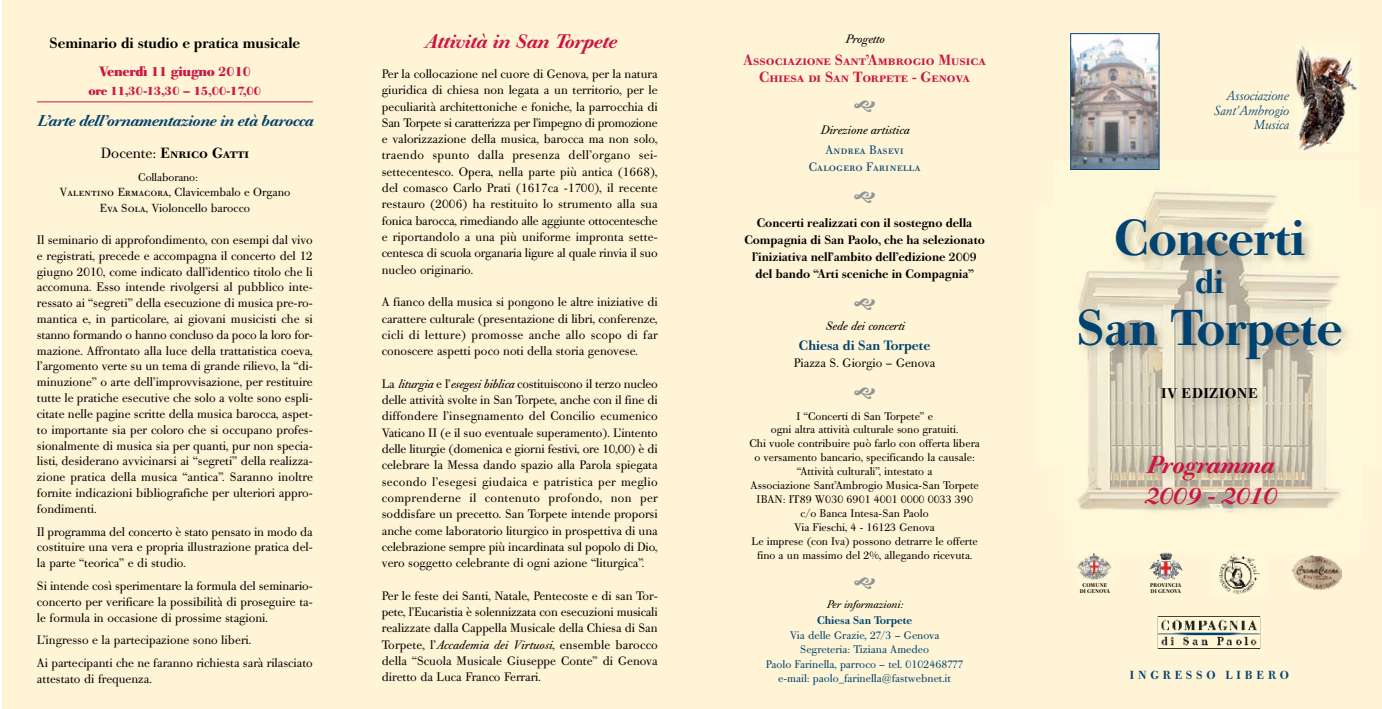
<style>
.page{position:relative;width:1382px;height:709px;background:#fff}
.page>*{position:absolute;margin:0;border:0;box-sizing:border-box;transform-origin:0 0}
.t1{font:500 49.88px "Bodoni Old Face BE";letter-spacing:-.005em;color:#004270}
.t2{font:500 32.88px "Bodoni Old Face BE";color:#004270}
.t3{font:italic 500 24.38px/30.4px "Bodoni Old Face BE";color:#cc1543}
.t4{font:italic 500 19.5px "Bodoni Old Face BE";color:#cc1543}
.t5{font:italic 500 15.5px "Bodoni Old Face BE";letter-spacing:-.005em;color:#004270}
.t6{font:14.62px/17px "Bodoni Old Face BE Medium SC";color:#cc1543;text-align:center}
.t7{font:500 14.62px "Bodoni Old Face BE";color:#000}
.t8{font:14.62px "Bodoni Old Face BE Medium SC";color:#000}
.t9{font:14px "Bodoni Old Face BE Medium SC";letter-spacing:.02em;color:#000;scale:1.05 1}
.t10{font:700 13.38px "Bodoni Old Face BE";letter-spacing:-.02em;color:#cc1543}
.t11{font:500 13.38px "Bodoni Old Face BE";color:#004270}
.t12{font:italic 12.75px/14.6px "Simoncini Garamond";letter-spacing:-.015em;color:#004270;text-align:right}
.t13{font:12.12px/16.2px "Bodoni Old Face BE";color:#000;text-align:justify}
.t14{font:500 12.12px/17px "Bodoni Old Face BE";color:#000;text-align:center}
.t15{font:italic 12.12px "Bodoni Old Face BE";color:#000}
.t16{font:12.12px/17px "Bodoni Old Face BE Regular SC";color:#004270;text-align:center}
.t17{font:700 12.12px "Bodoni Old Face BE";letter-spacing:-.02em;color:#cc1543}
.t18{font:11.5px/15.8px "Bodoni Old Face BE";color:#000;text-align:center}
.t19{font:500 11.5px "Bodoni Old Face BE";letter-spacing:.33em;color:#004270}
.t20{font:11px/13.9px "Bodoni Old Face BE";color:#000;text-align:center}
.t21{font:11px/14.6px "Bodoni Old Face BE";color:#004270;text-align:center}
.t22{font:italic 11px "Bodoni Old Face BE";color:#000}
.t23{font:500 11px "Bodoni Old Face BE";color:#004270}
.t24{font:500 5.38px/6.1px "Bodoni Old Face BE";letter-spacing:.02em;color:#000}
.s1{font-family:"Bodoni Old Face BE"}
.s2{font-family:"Bodoni Old Face BE Regular SC"}
.s3{font-style:italic}
</style>
<div class="page">
<div style="left:2px;top:0;width:1380px;height:709px;background:#fff5d6"></div>
<img style="left:1159px;top:619px;width:100px;height:27px">
<img style="left:1078px;top:161px;width:269px;height:284px">
<img style="left:1077px;top:445px;width:263px;height:68px">
<img style="left:1295px;top:44px;width:64px;height:108px">
<img style="left:1072px;top:35px;width:85px;height:133px">
<div style="left:1070px;top:33px;width:89px;height:137px;border:1px solid #004270"></div>
<img style="left:1077px;top:552px;width:36px;height:29px">
<img style="left:1149px;top:552px;width:24px;height:18px">
<hr style="left:37px;top:102px;width:276px;height:1px;background:#cc1543">
<img style="left:1292px;top:556px;width:49px;height:34px">
<img style="left:1219px;top:553px;width:41px;height:42px">
<p class="t7" style="left:50px;top:34px;width:252px">Seminario di studio e pratica musicale</p>
<p class="t10" style="left:99px;top:64px;width:154px">Venerdì 11 giugno 2010</p>
<p class="t17" style="left:88px;top:83px;width:175px">ore 11,30-13,30 – 15,00-17,00</p>
<p class="t5" style="left:37px;top:111px;width:277px">L’arte dell’ornamentazione in età barocca</p>
<p class="t8" style="left:101px;top:144px;width:150px"><span class="s1">Docente:</span> Enrico Gatti</p>
<p class="t20" style="left:138px;top:170px;width:61px">Collaborano:</p>
<p class="t18" style="left:59px;top:185px;width:232px"><span class="s2">Valentino Ermacora,</span> Clavicembalo e Organo<br><span class="s2">Eva Sola,</span> Violoncello barocco</p>
<p class="t13" style="left:37px;top:232px;width:277px;line-height:15.9px">Il seminario di approfondimento, con esempi dal vivo e registrati, precede e accompagna il concerto del 12 giugno 2010, come indicato dall’identico titolo che li accomuna. Esso intende rivolgersi al pubblico inte&shy;ressato ai “segreti” della esecuzione di musica pre-ro&shy;mantica e, in particolare, ai giovani musicisti che si stanno formando o hanno concluso da poco la loro for&shy;mazione. Affrontato alla luce della trattatistica coeva, l’argomento verte su un tema di grande rilievo, la “di&shy;minuzione” o arte dell’improvvisazione, per restituire tutte le pratiche esecutive che solo a volte sono espli&shy;citate nelle pagine scritte della musica barocca, aspet&shy;to importante sia per coloro che si occupano profes&shy;sionalmente di musica sia per quanti, pur non specia&shy;listi, desiderano avvicinarsi ai “segreti” della realizza&shy;zione pratica della musica “antica”. Saranno inoltre fornite indicazioni bibliografiche per ulteriori appro&shy;fondimenti.</p>
<p class="t13" style="left:37px;top:523px;width:277px;line-height:15.9px">Il programma del concerto è stato pensato in modo da costituire una vera e propria illustrazione pratica del&shy;la parte “teorica” e di studio.</p>
<p class="t13" style="left:37px;top:578px;width:277px;line-height:15.9px">Si intende così sperimentare la formula del seminario&shy;concerto per verificare la possibilità di proseguire ta&shy;le formula in occasione di prossime stagioni.</p>
<p class="t13" style="left:37px;top:629px;width:277px;line-height:22.8px">L’ingresso e la partecipazione sono liberi.<br>Ai partecipanti che ne faranno richiesta sarà rilasciato</p>
<p class="t13" style="left:37px;top:670px;width:116px">attestato di frequenza.</p>
<h3 class="t4" style="left:424px;top:29px;width:194px">Attività in San Torpete</h3>
<p class="t13" style="left:382px;top:66px;width:277px">Per la collocazione nel cuore di Genova, per la natura giuridica di chiesa non legata a un territorio, per le peculiarità architettoniche e foniche, la parrocchia di San Torpete si caratterizza per l’impegno di promozione e valorizzazione della musica, barocca ma non solo, traendo spunto dalla presenza dell’organo sei&shy;settecentesco. Opera, nella parte più antica (1668), del comasco Carlo Prati (1617ca -1700), il recente restauro (2006) ha restituito lo strumento alla sua fonica barocca, rimediando alle aggiunte ottocentesche e riportandolo a una più uniforme impronta sette&shy;centesca di scuola organaria ligure al quale rinvia il suo nucleo originario.</p>
<p class="t13" style="left:382px;top:294px;width:277px">A fianco della musica si pongono le altre iniziative di carattere culturale (presentazione di libri, conferenze, cicli di letture) promosse anche allo scopo di far conoscere aspetti poco noti della storia genovese.</p>
<p class="t13" style="left:382px;top:375px;width:277px">La <span class="s3">liturgia</span> e l’<span class="s3">esegesi biblica</span> costituiscono il terzo nucleo delle attività svolte in San Torpete, anche con il fine di diffondere l’insegnamento del Concilio ecumenico Vaticano II (e il suo eventuale superamento). L’intento delle liturgie (domenica e giorni festivi, ore 10,00) è di celebrare la Messa dando spazio alla Parola spiegata secondo l’esegesi giudaica e patristica per meglio comprenderne il contenuto profondo, non per soddisfare un precetto. San Torpete intende proporsi anche come laboratorio liturgico in prospettiva di una celebrazione sempre più incardinata sul popolo di Dio, vero soggetto celebrante di ogni azione “liturgica”.</p>
<p class="t13" style="left:382px;top:587px;width:277px">Per le feste dei Santi, Natale, Pentecoste e di san Tor&shy;pete, l’Eucaristia è solennizzata con esecuzioni musicali realizzate dalla Cappella Musicale della Chiesa di San Torpete, l’<span class="s3">Accademia dei Virtuosi</span>, ensemble barocco della “Scuola Musicale Giuseppe Conte” di Genova diretto da Luca Franco Ferrari.</p>
<p class="t15" style="left:845px;top:31px;width:40px">Progetto</p>
<p class="t6" style="left:743px;top:51px;width:245px">Associazione Sant’Ambrogio Musica<br>Chiesa di San Torpete - Genova</p>
<p class="t15" style="left:820px;top:123px;width:91px">Direzione artistica</p>
<p class="t16" style="left:809px;top:141px;width:113px">Andrea Basevi<br>Calogero Farinella</p>
<p class="t14" style="left:744px;top:214px;width:242px">Concerti realizzati con il sostegno della Compagnia di San Paolo, che ha selezionato l’iniziativa nell’ambito dell’edizione 2009 del bando “Arti sceniche in Compagnia”</p>
<p class="t15" style="left:825px;top:318px;width:81px">Sede dei concerti</p>
<p class="t11" style="left:799px;top:337px;width:133px">Chiesa di San Torpete</p>
<p class="t13" style="left:794px;top:355px;width:143px">Piazza S. Giorgio – Genova</p>
<p class="t20" style="left:749px;top:409px;width:232px">I “Concerti di San Torpete” e<br>ogni altra attività culturale sono gratuiti.<br>Chi vuole contribuire può farlo con offerta libera o versamento bancario, specificando la causale: “Attività culturali”, intestato a<br>Associazione Sant’Ambrogio Musica-San Torpete IBAN: IT89 W030 6901 4001 0000 0033 390 c/o Banca Intesa-San Paolo<br>Via Fieschi, 4 - 16123 Genova<br>Le imprese (con Iva) possono detrarre le offerte fino a un massimo del 2%, allegando ricevuta.</p>
<p class="t22" style="left:826px;top:598px;width:78px">Per informazioni:</p>
<p class="t23" style="left:817px;top:613px;width:96px">Chiesa San Torpete</p>
<p class="t21" style="left:766px;top:627px;width:199px">Via delle Grazie, 27/3 – Genova Segreteria: Tiziana Amedeo<br>Paolo Farinella, parroco – tel. 0102468777 e-mail: paolo_farinella@fastwebnet.it</p>
<p class="t12" style="left:1215px;top:88px;width:76px">Associazione<br>Sant’Ambrogio<br>Musica</p>
<h1 class="t1" style="left:1114px;top:207px;width:192px">Concerti</h1>
<h2 class="t2" style="left:1195px;top:262px;width:30px">di</h2>
<h1 class="t1" style="left:1077px;top:297px;width:267px">San Torpete</h1>
<p class="t9" style="left:1161px;top:385px;width:94px">IV EDIZIONE</p>
<h3 class="t3" style="left:1144px;top:450px;width:133px">Programma<br>2009 - 2010</h3>
<p class="t24" style="left:1080px;top:582px;width:32px;text-align:center">COMUNE<br>DI GENOVA</p>
<p class="t24" style="left:1150px;top:582px;width:33px">PROVINCIA<br>DI GENOVA</p>
<p class="t19" style="left:1130px;top:668px;width:161px">INGRESSO LIBERO</p>
</div>
